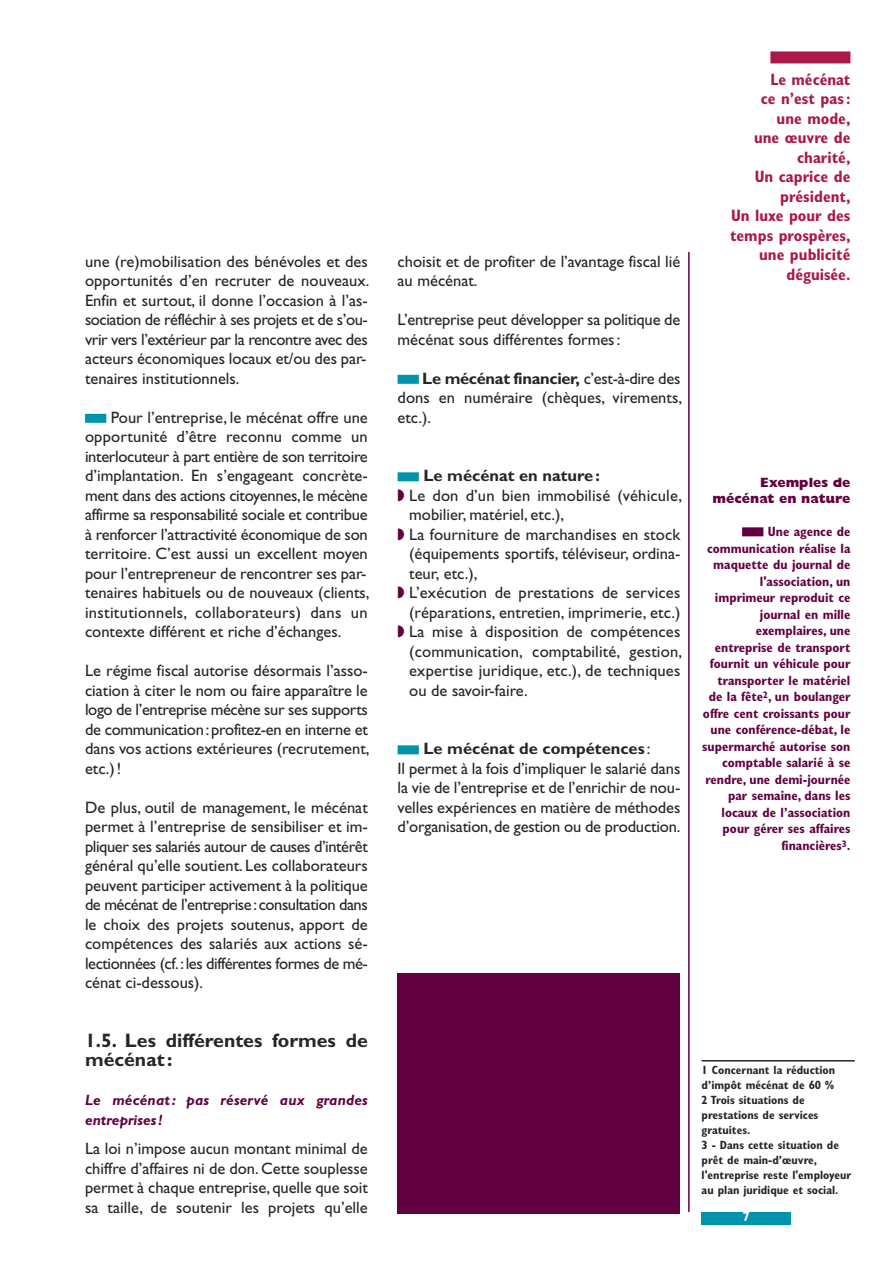
<style>
.page{position:relative;width:893px;height:1263px;background:#fff}
.page>*{position:absolute;margin:0;border:0;box-sizing:border-box;transform-origin:0 0}
.t1{font:700 19.5px/19.5px "Gill Sans";color:#272627}
.t2{font:16.5px/19.5px "Gill Sans";color:#272627}
.t3{font:700 condensed 16.5px/19.5px "Gill Sans";color:#ab184a;text-align:right}
.t4{font:700 16.5px "Gill Sans";color:#272627}
.t5{font:italic 700 15px/19.5px "Gill Sans";letter-spacing:.01em;color:#630041}
.t6{font:700 condensed 13.5px/16.5px "Gill Sans";color:#630041;text-align:right}
.t7{font:800 13.5px/16.5px "Gill Sans";color:#630041;text-align:right}
.t8{font:700 13.5px "Gill Sans";color:#fff}
.t9{font:700 condensed 12px/15px "Gill Sans";color:#272627}
.s1{font-weight:700}
.s2{color:#630041}
</style>
<div class="page">
<div style="left:770px;top:51px;width:80px;height:12px;background:#ab184a"></div>
<div style="left:85px;top:414px;width:21px;height:9px;background:#0093ae"></div>
<div style="left:398px;top:745px;width:21px;height:9px;background:#0093ae"></div>
<div style="left:398px;top:472px;width:21px;height:9px;background:#0093ae"></div>
<div style="left:398px;top:375px;width:21px;height:9px;background:#0093ae"></div>
<div style="left:742px;top:527px;width:21px;height:9px;background:#630041"></div>
<div style="left:702px;top:1212px;width:89px;height:13px;background:#0093ae"></div>
<hr style="left:702px;top:1060px;width:153px;height:1px;background:#272627">
<div style="left:398px;top:973px;width:282px;height:240px;background:#630041"></div>
<hr style="left:688px;top:252px;width:2px;height:960px;background:#630041">
<p class="t2" style="left:85px;top:253px;width:286px">une (re)mobilisation des bénévoles et des opportunités d’en recruter de nouveaux.<br>Enfin et surtout, il donne l’occasion à l’as&shy;sociation de réfléchir à ses projets et de s’ou&shy;vrir vers l’extérieur par la rencontre avec des acteurs économiques locaux et/ou des par&shy;tenaires institutionnels.</p>
<p class="t2" style="left:85px;top:409px;width:286px;text-indent:26px">Pour l’entreprise, le mécénat offre une opportunité d’être reconnu comme un interlocuteur à part entière de son territoire d’implantation. En s’engageant concrète&shy;ment dans des actions citoyennes, le mécène affirme sa responsabilité sociale et contribue à renforcer l’attractivité économique de son territoire. C’est aussi un excellent moyen pour l’entrepreneur de rencontrer ses par&shy;tenaires habituels ou de nouveaux (clients, institutionnels, collaborateurs) dans un contexte différent et riche d’échanges.</p>
<p class="t2" style="left:85px;top:663px;width:286px;text-align:justify">Le régime fiscal autorise désormais l’asso&shy;ciation à citer le nom ou faire apparaître le logo de l’entreprise mécène sur ses supports de communication:profitez-en en interne et dans vos actions extérieures (recrutement, etc.)!</p>
<p class="t2" style="left:85px;top:799px;width:284px;text-align:justify">De plus, outil de management, le mécénat permet à l’entreprise de sensibiliser et im&shy;pliquer ses salariés autour de causes d’intérêt général qu’elle soutient. Les collaborateurs peuvent participer activement à la politique de mécénat de l’entreprise:consultation dans le choix des projets soutenus, apport de compétences des salariés aux actions sé&shy;lectionnées (cf.:les différentes formes de mé&shy;cénat ci-dessous).</p>
<p class="t1" style="left:85px;top:1032px;width:284px">1.5. Les différentes formes de mécénat :</p>
<p class="t5" style="left:85px;top:1092px;width:284px">Le mécénat: pas réservé aux grandes entreprises!</p>
<p class="t2" style="left:85px;top:1140px;width:284px;text-align:justify">La loi n’impose aucun montant minimal de chiffre d’affaires ni de don. Cette souplesse permet à chaque entreprise, quelle que soit sa taille, de soutenir les projets qu’elle</p>
<p class="t2" style="left:398px;top:253px;width:284px">choisit et de profiter de l’avantage fiscal lié au mécénat.</p>
<p class="t2" style="left:398px;top:312px;width:284px">L’entreprise peut développer sa politique de mécénat sous différentes formes:</p>
<p class="t2" style="left:398px;top:370px;width:286px;text-align:justify;text-indent:25px"><span class="s1">Le mécénat financier,</span> c’est-à-dire des dons en numéraire (chèques, virements, etc.).</p>
<p class="t4" style="left:423px;top:469px;width:178px">Le mécénat en nature :</p>
<p class="t2" style="left:398px;top:487px;width:286px"><span class="s2">◗</span> Le don d’un bien immobilisé (véhicule,</p>
<p class="t2" style="left:409px;top:507px;width:156px">mobilier, matériel, etc.),</p>
<p class="t2" style="left:398px;top:526px;width:284px"><span class="s2">◗</span> La fourniture de marchandises en stock</p>
<p class="t2" style="left:409px;top:546px;width:273px">(équipements sportifs, téléviseur, ordina-</p>
<p class="t2" style="left:409px;top:565px;width:70px">teur, etc.),</p>
<p class="t2" style="left:398px;top:585px;width:284px"><span class="s2">◗</span> L’exécution de prestations de services</p>
<p class="t2" style="left:409px;top:604px;width:273px">(réparations, entretien, imprimerie, etc.)</p>
<p class="t2" style="left:398px;top:624px;width:284px"><span class="s2">◗</span> La mise à disposition de compétences</p>
<p class="t2" style="left:409px;top:643px;width:274px">(communication, comptabilité, gestion,</p>
<p class="t2" style="left:409px;top:663px;width:273px">expertise juridique, etc.), de techniques</p>
<p class="t2" style="left:409px;top:682px;width:120px">ou de savoir-faire.</p>
<p class="t2" style="left:398px;top:741px;width:284px;text-align:center"><span class="s1">Le mécénat de compétences</span> :<br>Il permet à la fois d’impliquer le salarié dans la vie de l’entreprise et de l’enrichir de nou&shy;velles expériences en matière de méthodes d’organisation,de gestion ou de production.</p>
<p class="t3" style="left:730px;top:71px;width:122px">Le mécénat<br>ce n’est pas:<br>une mode,<br>une œuvre de charité,<br>Un caprice de président,<br>Un luxe pour des temps prospères, une publicité déguisée.</p>
<p class="t7" style="left:712px;top:475px;width:139px">Exemples de mécénat en nature</p>
<p class="t6" style="left:702px;top:525px;width:150px">Une agence de communication réalise la maquette du journal de l'association, un imprimeur reproduit ce journal en mille exemplaires, une entreprise de transport fournit un véhicule pour transporter le matériel de la fête<sup>2</sup>, un boulanger offre cent croissants pour une conférence-débat, le supermarché autorise son comptable salarié à se rendre, une demi-journée par semaine, dans les locaux de l’association pour gérer ses affaires financières<sup>3</sup>.</p>
<p class="t9" style="left:702px;top:1064px;width:151px">1 Concernant la réduction d’impôt mécénat de 60 %<br>2 Trois situations de prestations de services gratuites.<br>3 - Dans cette situation de prêt de main-d’œuvre, l'entreprise reste l'employeur au plan juridique et social.</p>
<p class="t8" style="left:742px;top:1212px;width:9px">7</p>
</div>
